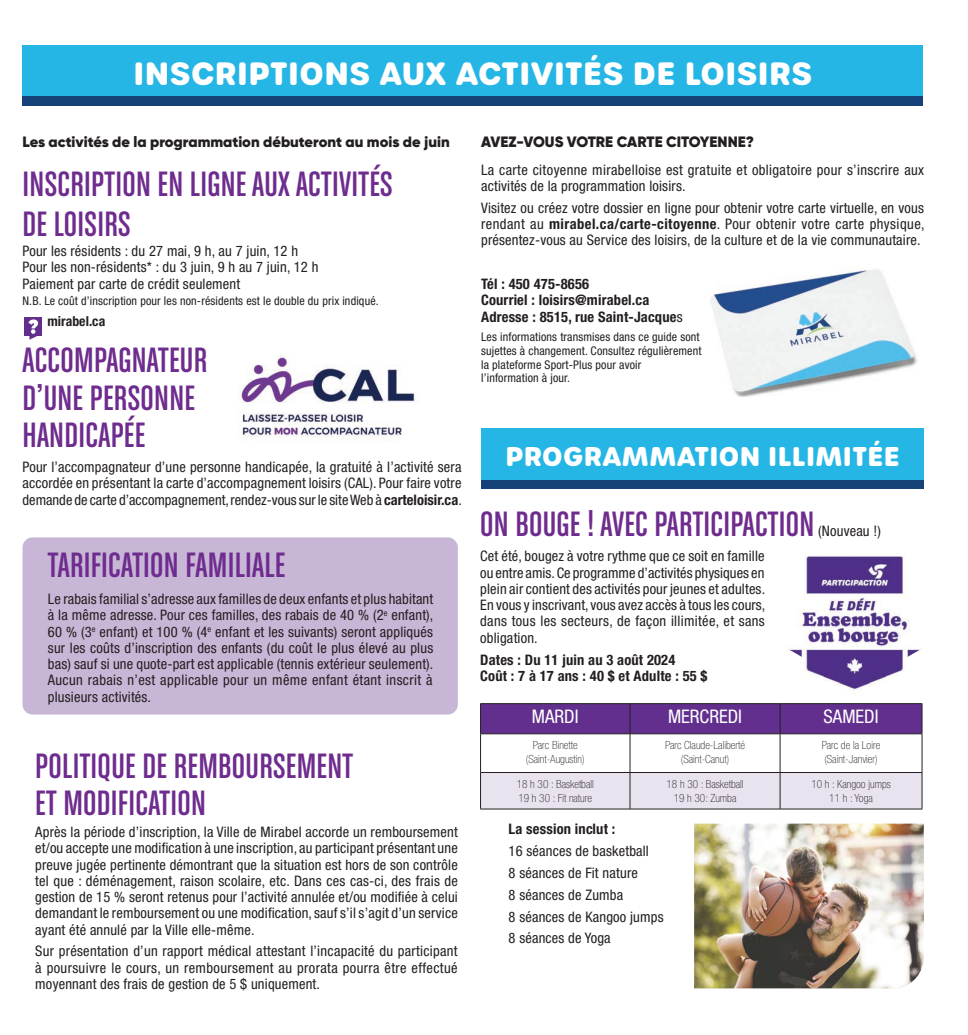
<style>
.page{position:relative;width:968px;height:1035px;background:#fff}
.page>*{position:absolute;margin:0;border:0;box-sizing:border-box;transform-origin:0 0}
.t1{font:37.5px/37.5px "Chalet Comprime Cologne Sixty";letter-spacing:.01em;color:#6e2c8e}
.t2{font:700 31.25px "Urbane Rounded";letter-spacing:.015em;color:#fff}
.t3{font:700 26.25px "Urbane Rounded";letter-spacing:.015em;color:#fff}
.t4{font:condensed 18.75px "Helvetica Neue";color:#fff}
.t5{font:900 15px "Gilroy";color:#231f20}
.t6{font:condensed 14.5px/16.2px "Helvetica Neue LT Std";letter-spacing:.01em;color:#231f20;text-align:justify}
.t7{font:700 condensed 14.5px/16.2px "Helvetica Neue LT Std";letter-spacing:.01em;color:#231f20}
.t8{font:700 condensed 13.75px "Helvetica Neue LT Std";color:#231f20}
.t9{font:condensed 12px/13.8px "Helvetica Neue LT Std";letter-spacing:.01em;color:#231f20}
.t10{font:100 condensed 11.25px/13.5px "Helvetica Neue";color:#231f20;text-align:center}
.s1{font-weight:700}
.s2{font-weight:400}
</style>
<div class="page">
<div style="left:22px;top:45px;width:900px;height:56px;background:#26b6e5"></div>
<div style="left:22px;top:97px;width:900px;height:9px;background:#154379"></div>
<div style="left:22px;top:537px;width:436px;height:178px;background:#c8b6d6;border-radius:10px"></div>
<img style="left:710px;top:269px;width:207px;height:128px">
<div style="left:481px;top:773px;width:440px;height:36px;background:#e9e2ef"></div>
<hr style="left:480px;top:703px;width:150px;height:1px;background:#231f20">
<hr style="left:630px;top:703px;width:150px;height:1px;background:#231f20">
<hr style="left:780px;top:703px;width:142px;height:1px;background:#231f20">
<div style="left:480px;top:704px;width:442px;height:29px;background:#632f8e"></div>
<hr style="left:480px;top:733px;width:150px;height:1px;background:#231f20">
<hr style="left:480px;top:734px;width:1px;height:38px;background:#231f20">
<hr style="left:630px;top:733px;width:150px;height:1px;background:#231f20">
<hr style="left:629px;top:734px;width:1px;height:38px;background:#231f20">
<hr style="left:780px;top:733px;width:142px;height:1px;background:#231f20">
<hr style="left:779px;top:734px;width:1px;height:38px;background:#231f20">
<hr style="left:921px;top:734px;width:1px;height:38px;background:#231f20">
<hr style="left:480px;top:772px;width:150px;height:1px;background:#231f20">
<hr style="left:480px;top:773px;width:1px;height:36px;background:#231f20">
<hr style="left:630px;top:772px;width:150px;height:1px;background:#231f20">
<hr style="left:629px;top:773px;width:1px;height:36px;background:#231f20">
<hr style="left:780px;top:772px;width:142px;height:1px;background:#231f20">
<hr style="left:779px;top:773px;width:1px;height:36px;background:#231f20">
<hr style="left:921px;top:773px;width:1px;height:36px;background:#231f20">
<hr style="left:480px;top:809px;width:150px;height:1px;background:#231f20">
<hr style="left:630px;top:809px;width:150px;height:1px;background:#231f20">
<hr style="left:780px;top:809px;width:142px;height:1px;background:#231f20">
<img style="left:789px;top:554px;width:132px;height:136px">
<img style="left:238px;top:355px;width:182px;height:87px">
<img style="left:694px;top:824px;width:229px;height:164px">
<div style="left:25px;top:317px;width:17px;height:19px;background:#632f8e"></div>
<svg style="left:28px;top:319px;width:11px;height:21px"></svg>
<div style="left:481px;top:428px;width:442px;height:56px;background:#26b6e5"></div>
<div style="left:481px;top:480px;width:442px;height:9px;background:#154379"></div>
<h2 class="t2" style="left:134px;top:52px;width:680px">INSCRIPTIONS AUX ACTIVITÉS DE LOISIRS</h2>
<p class="t5" style="left:22px;top:132px;width:428px">Les activités de la programmation débuteront au mois de juin</p>
<h1 class="t1" style="left:22px;top:163px;width:371px;line-height:40px">INSCRIPTION EN LIGNE AUX ACTIVITÉS<br>DE LOISIRS</h1>
<p class="t6" style="left:22px;top:243px;width:297px;text-align:left">Pour les résidents : du 27 mai, 9 h, au 7 juin, 12 h<br>Pour les non-résidents* : du 3 juin, 9 h au 7 juin, 12 h<br>Paiement par carte de crédit seulement</p>
<p class="t9" style="left:22px;top:294px;width:358px">N.B. Le coût d’inscription pour les non-résidents est le double du prix indiqué.</p>
<p class="t8" style="left:48px;top:313px;width:59px">mirabel.ca</p>
<h1 class="t1" style="left:22px;top:341px;width:186px">ACCOMPAGNATEUR<br>D’UNE PERSONNE<br>HANDICAPÉE</h1>
<p class="t6" style="left:23px;top:459px;width:441px">Pour l’accompagnateur d’une personne handicapée, la gratuité à l’activité sera accordée en présentant la carte d’accompagnement loisirs (CAL). Pour faire votre demande de carte d’accompagnement, rendez-vous sur le site Web à <span class="s1">carteloisir.ca</span>.</p>
<h1 class="t1" style="left:48px;top:545px;width:239px">TARIFICATION FAMILIALE</h1>
<p class="t6" style="left:48px;top:591px;width:387px">Le rabais familial s’adresse aux familles de deux enfants et plus habitant à la même adresse. Pour ces familles, des rabais de 40 % (2<sup>e</sup> enfant), 60 % (3<sup>e</sup> enfant) et 100 % (4<sup>e</sup> enfant et les suivants) seront appliqués sur les coûts d’inscription des enfants (du coût le plus élevé au plus bas) sauf si une quote-part est applicable (tennis extérieur seulement).<br>Aucun rabais n’est applicable pour un même enfant étant inscrit à plusieurs activités.</p>
<h1 class="t1" style="left:35px;top:747px;width:319px">POLITIQUE DE REMBOURSEMENT<br>ET MODIFICATION</h1>
<p class="t6" style="left:35px;top:824px;width:424px">Après la période d’inscription, la Ville de Mirabel accorde un remboursement et/ou accepte une modification à une inscription, au participant présentant une preuve jugée pertinente démontrant que la situation est hors de son contrôle tel que : déménagement, raison scolaire, etc. Dans ces cas-ci, des frais de gestion de 15 % seront retenus pour l’activité annulée et/ou modifiée à celui demandant le remboursement ou une modification, sauf s’il s’agit d’un service ayant été annulé par la Ville elle-même.</p>
<p class="t6" style="left:35px;top:943px;width:424px">Sur présentation d’un rapport médical attestant l’incapacité du participant à poursuivre le cours, un remboursement au prorata pourra être effectué moyennant des frais de gestion de 5 $ uniquement.</p>
<p class="t5" style="left:481px;top:132px;width:274px">AVEZ-VOUS VOTRE CARTE CITOYENNE?</p>
<p class="t6" style="left:481px;top:161px;width:444px">La carte citoyenne mirabelloise est gratuite et obligatoire pour s’inscrire aux activités de la programmation loisirs.</p>
<p class="t6" style="left:481px;top:200px;width:445px">Visitez ou créez votre dossier en ligne pour obtenir votre carte virtuelle, en vous rendant au <span class="s1">mirabel.ca/carte-citoyenne</span>. Pour obtenir votre carte physique, présentez-vous au Service des loisirs, de la culture et de la vie communautaire.</p>
<p class="t7" style="left:481px;top:276px;width:203px">Tél : 450 475-8656<br>Courriel : loisirs@mirabel.ca<br>Adresse : 8515, rue Saint-Jacque<span class="s2">s</span></p>
<p class="t9" style="left:481px;top:330px;width:222px">Les informations transmises dans ce guide sont sujettes à changement. Consultez régulièrement la plateforme Sport-Plus pour avoir l’information à jour.</p>
<h3 class="t3" style="left:505px;top:438px;width:396px">PROGRAMMATION ILLIMITÉE</h3>
<h1 class="t1" style="left:480px;top:505px;width:335px">ON BOUGE ! AVEC PARTICIPACTION</h1>
<p class="t6" style="left:818px;top:523px;width:64px">(Nouveau !)</p>
<p class="t6" style="left:480px;top:548px;width:287px">Cet été, bougez à votre rythme que ce soit en famille ou entre amis. Ce programme d’activités physiques en plein air contient des activités pour jeunes et adultes.<br>En vous y inscrivant, vous avez accès à tous les cours, dans tous les secteurs, de façon illimitée, et sans obligation.</p>
<p class="t7" style="left:480px;top:651px;width:229px">Dates : Du 11 juin au 3 août 2024<br>Coût : 7 à 17 ans : 40 $ et Adulte : 55 $</p>
<p class="t4" style="left:532px;top:706px;width:48px">MARDI</p>
<p class="t4" style="left:668px;top:706px;width:76px">MERCREDI</p>
<p class="t4" style="left:823px;top:706px;width:56px">SAMEDI</p>
<p class="t10" style="left:526px;top:739px;width:60px">Parc Binette (Saint-Augustin)</p>
<p class="t10" style="left:665px;top:739px;width:81px">Parc Claude-Laliberté (Saint-Canut)</p>
<p class="t10" style="left:821px;top:739px;width:60px;text-align:left">Parc de la Loire (Saint-Janvier)</p>
<p class="t10" style="left:517px;top:777px;width:78px;text-align:left">18 h 30 : Basketball<br>19 h 30 : Fit nature</p>
<p class="t10" style="left:666px;top:777px;width:78px">18 h 30 : Basketball<br>19 h 30: Zumba</p>
<p class="t10" style="left:811px;top:777px;width:81px">10 h : Kangoo jumps<br>11 h : Yoga</p>
<p class="t7" style="left:508px;top:821px;width:108px">La session inclut :</p>
<p class="t6" style="left:508px;top:840px;width:156px;line-height:21.9px;text-align:left">16 séances de basketball<br>8 séances de Fit nature<br>8 séances de Zumba<br>8 séances de Kangoo jumps<br>8 séances de Yoga</p>
</div>
